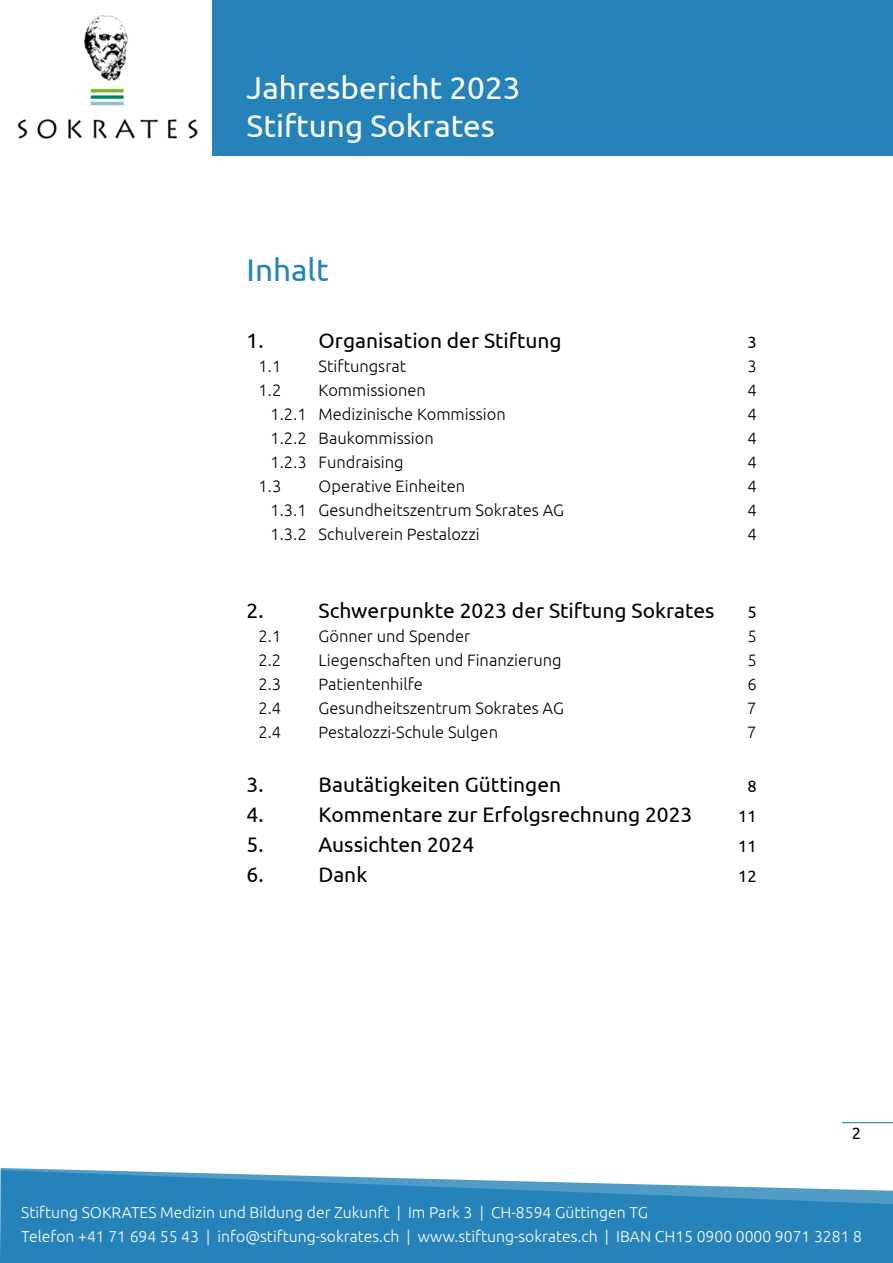
<style>
.page{position:relative;width:893px;height:1263px;background:#fff}
.page>*{position:absolute;margin:0;border:0;box-sizing:border-box;transform-origin:0 0}
.t1{font:31.5px/37.8px "Ubuntu";color:#fff}
.t2{font:31.5px "Ubuntu";color:#2683b9}
.t3{font:21px "Ubuntu";color:#000}
.t4{font:300 16.5px "Ubuntu";color:#000}
.t5{font:16.5px "Ubuntu";color:#000}
.t6{font:300 15.75px/24px "Ubuntu";color:#fff}
</style>
<div class="page">
<div style="left:0;top:1170px;width:892px;height:93px;background:#2683b9"></div>
<svg style="left:1px;top:1168px;width:891px;height:57px;fill:#2683b9"></svg>
<hr style="left:842px;top:1122px;width:51px;height:1px;background:#2683b9">
<img style="left:17px;top:15px;width:181px;height:124px">
<div style="left:213px;top:0;width:680px;height:155px;background:#2683b9"></div>
<svg style="left:892px;top:1190px;width:1px;height:73px"></svg>
<h1 class="t1" style="left:247px;top:68px;width:275px">Jahresbericht 2023<br>Stiftung Sokrates</h1>
<h1 class="t2" style="left:247px;top:250px;width:84px">Inhalt</h1>
<p class="t3" style="left:247px;top:328px;width:19px">1.</p>
<p class="t3" style="left:319px;top:328px;width:245px">Organisation der Stiftung</p>
<p class="t5" style="left:747px;top:332px;width:11px">3</p>
<p class="t4" style="left:259px;top:356px;width:24px">1.1</p>
<p class="t4" style="left:319px;top:356px;width:89px">Stiftungsrat</p>
<p class="t4" style="left:747px;top:356px;width:11px">3</p>
<p class="t4" style="left:259px;top:380px;width:24px">1.2</p>
<p class="t4" style="left:319px;top:380px;width:109px">Kommissionen</p>
<p class="t4" style="left:747px;top:380px;width:11px">4</p>
<p class="t4" style="left:271px;top:404px;width:237px">1.2.1 Medizinische Kommission</p>
<p class="t4" style="left:747px;top:404px;width:11px">4</p>
<p class="t4" style="left:271px;top:428px;width:165px">1.2.2 Baukommission</p>
<p class="t4" style="left:747px;top:428px;width:11px">4</p>
<p class="t4" style="left:271px;top:452px;width:135px">1.2.3 Fundraising</p>
<p class="t4" style="left:747px;top:452px;width:11px">4</p>
<p class="t4" style="left:259px;top:476px;width:24px">1.3</p>
<p class="t4" style="left:319px;top:476px;width:148px">Operative Einheiten</p>
<p class="t4" style="left:747px;top:476px;width:11px">4</p>
<p class="t4" style="left:271px;top:500px;width:295px">1.3.1 Gesundheitszentrum Sokrates AG</p>
<p class="t4" style="left:747px;top:500px;width:11px">4</p>
<p class="t4" style="left:271px;top:524px;width:211px">1.3.2 Schulverein Pestalozzi</p>
<p class="t4" style="left:747px;top:524px;width:11px">4</p>
<p class="t3" style="left:247px;top:598px;width:19px">2.</p>
<p class="t3" style="left:319px;top:598px;width:397px">Schwerpunkte 2023 der Stiftung Sokrates</p>
<p class="t5" style="left:747px;top:602px;width:11px">5</p>
<p class="t4" style="left:259px;top:626px;width:24px">2.1</p>
<p class="t4" style="left:319px;top:626px;width:153px">Gönner und Spender</p>
<p class="t4" style="left:747px;top:626px;width:11px">5</p>
<p class="t4" style="left:259px;top:650px;width:24px">2.2</p>
<p class="t4" style="left:319px;top:650px;width:245px">Liegenschaften und Finanzierung</p>
<p class="t4" style="left:747px;top:650px;width:11px">5</p>
<p class="t4" style="left:259px;top:674px;width:24px">2.3</p>
<p class="t4" style="left:319px;top:674px;width:106px">Patientenhilfe</p>
<p class="t4" style="left:747px;top:674px;width:11px">6</p>
<p class="t4" style="left:259px;top:698px;width:24px">2.4</p>
<p class="t4" style="left:319px;top:698px;width:247px">Gesundheitszentrum Sokrates AG</p>
<p class="t4" style="left:747px;top:698px;width:11px">7</p>
<p class="t4" style="left:259px;top:722px;width:24px">2.4</p>
<p class="t4" style="left:319px;top:722px;width:181px">Pestalozzi-Schule Sulgen</p>
<p class="t4" style="left:747px;top:722px;width:11px">7</p>
<p class="t3" style="left:247px;top:772px;width:19px">3.</p>
<p class="t3" style="left:319px;top:772px;width:244px">Bautätigkeiten Güttingen</p>
<p class="t5" style="left:747px;top:776px;width:11px">8</p>
<p class="t3" style="left:247px;top:802px;width:19px">4.</p>
<p class="t3" style="left:319px;top:802px;width:375px">Kommentare zur Erfolgsrechnung 2023</p>
<p class="t5" style="left:738px;top:806px;width:20px">11</p>
<p class="t3" style="left:247px;top:832px;width:19px">5.</p>
<p class="t3" style="left:319px;top:832px;width:157px">Aussichten 2024</p>
<p class="t5" style="left:738px;top:836px;width:20px">11</p>
<p class="t3" style="left:247px;top:862px;width:19px">6.</p>
<p class="t3" style="left:319px;top:862px;width:50px">Dank</p>
<p class="t5" style="left:738px;top:866px;width:20px">12</p>
<p class="t5" style="left:852px;top:1123px;width:11px">2</p>
<p class="t6" style="left:21px;top:1200px;width:842px">Stiftung SOKRATES Medizin und Bildung der Zukunft | Im Park 3 | CH-8594 Güttingen TG<br>Telefon +41 71 694 55 43 | info@stiftung-sokrates.ch | www.stiftung-sokrates.ch | IBAN CH15 0900 0000 9071 3281 8</p>
</div>
